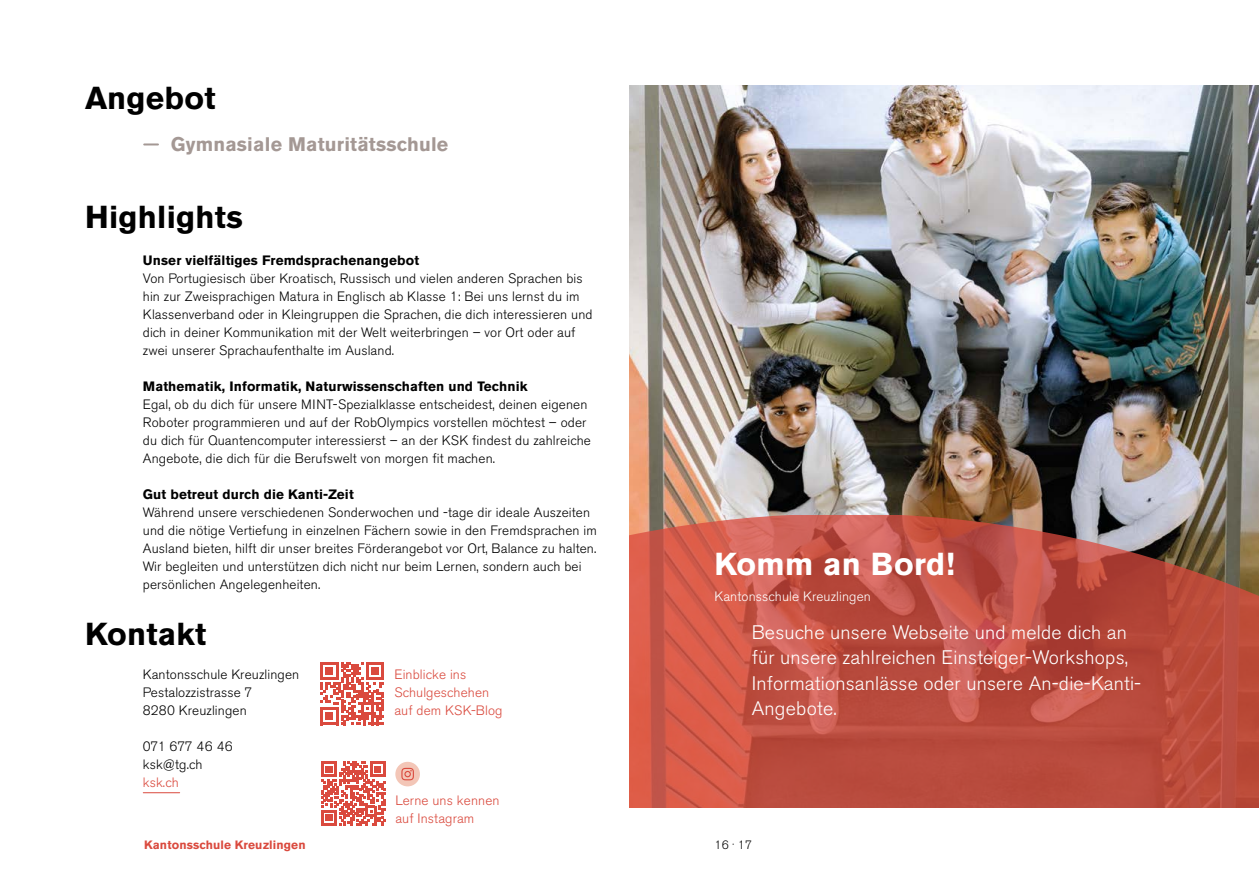
<style>
.page{position:relative;width:1259px;height:893px;background:#fff}
.page>*{position:absolute;margin:0;border:0;box-sizing:border-box;transform-origin:0 0}
.t1{font:700 31.5px "Akzidenz Grotesk BE";letter-spacing:.01em;color:#000}
.t2{font:700 31.5px "Akzidenz Grotesk BE";letter-spacing:.01em;color:#fff}
.t3{font:300 19.5px/25.5px "Akzidenz Grotesk BE";letter-spacing:.01em;color:#fff}
.t4{font:700 19.5px "Akzidenz Grotesk BE";letter-spacing:.01em;color:#a49894}
.t5{font:300 13.5px/18px "Akzidenz Grotesk BE";letter-spacing:.01em;color:#000}
.t6{font:700 13.5px "Akzidenz Grotesk BE";letter-spacing:.01em;color:#000}
.t7{font:300 13.5px/18px "Akzidenz Grotesk BE";letter-spacing:.01em;color:#da4a3e}
.t8{font:300 13.5px "Akzidenz Grotesk BE";letter-spacing:.01em;color:#fff}
.t9{font:700 12px "Akzidenz Grotesk BE";letter-spacing:.01em;color:#da4a3e}
.t10{font:300 12px "Akzidenz Grotesk BE";color:#000}
</style>
<div class="page">
<img style="left:629px;top:85px;width:630px;height:430px">
<svg style="left:629px;top:515px;width:630px;height:293px;background:#bd5345"></svg>
<hr style="left:143px;top:792px;width:37px;height:1px;background:#da4a3e">
<svg style="left:144px;top:143px;width:14px;height:2px"></svg>
<div style="left:395px;top:762px;width:25px;height:24px;background:#f3c6b7;border-radius:50%"></div>
<svg style="left:401px;top:768px;width:13px;height:12px"></svg>
<svg style="left:321px;top:761px;width:64px;height:65px"></svg>
<svg style="left:320px;top:662px;width:64px;height:63px"></svg>
<h1 class="t1" style="left:85px;top:79px;width:132px">Angebot</h1>
<h2 class="t4" style="left:171px;top:133px;width:279px">Gymnasiale Maturitätsschule</h2>
<h1 class="t1" style="left:85px;top:198px;width:159px">Highlights</h1>
<p class="t6" style="left:143px;top:253px;width:278px">Unser vielfältiges Fremdsprachenangebot</p>
<p class="t5" style="left:143px;top:270px;width:451px">Von Portugiesisch über Kroatisch, Russisch und vielen anderen Sprachen bis hin zur Zweisprachigen Matura in Englisch ab Klasse 1: Bei uns lernst du im Klassenverband oder in Kleingruppen die Sprachen, die dich interessieren und dich in deiner Kommunikation mit der Welt weiterbringen – vor Ort oder auf zwei unserer Sprachaufenthalte im Ausland.</p>
<p class="t6" style="left:143px;top:379px;width:386px">Mathematik, Informatik, Naturwissenschaften und Technik</p>
<p class="t5" style="left:143px;top:396px;width:449px">Egal, ob du dich für unsere MINT-Spezialklasse entscheidest, deinen eigenen Roboter programmieren und auf der RobOlympics vorstellen möchtest – oder du dich für Quantencomputer interessierst – an der KSK findest du zahlreiche Angebote, die dich für die Berufswelt von morgen fit machen.</p>
<p class="t6" style="left:143px;top:486px;width:212px">Gut betreut durch die Kanti-Zeit</p>
<p class="t5" style="left:143px;top:504px;width:455px">Während unsere verschiedenen Sonderwochen und -tage dir ideale Auszeiten und die nötige Vertiefung in einzelnen Fächern sowie in den Fremdsprachen im Ausland bieten, hilft dir unser breites Förderangebot vor Ort, Balance zu halten.<br>Wir begleiten und unterstützen dich nicht nur beim Lernen, sondern auch bei persönlichen Angelegenheiten.</p>
<h1 class="t1" style="left:85px;top:616px;width:123px">Kontakt</h1>
<p class="t5" style="left:143px;top:666px;width:158px">Kantonsschule Kreuzlingen<br>Pestalozzistrasse 7<br>8280 Kreuzlingen</p>
<p class="t5" style="left:143px;top:738px;width:91px">071 677 46 46 ksk@tg.ch</p>
<p class="t7" style="left:143px;top:774px;width:37px">ksk.ch</p>
<p class="t9" style="left:144px;top:838px;width:163px">Kantonsschule Kreuzlingen</p>
<p class="t7" style="left:394px;top:666px;width:110px">Einblicke ins<br>Schulgeschehen auf dem KSK-Blog</p>
<p class="t7" style="left:395px;top:792px;width:106px">Lerne uns kennen auf Instagram</p>
<h1 class="t2" style="left:714px;top:546px;width:242px">Komm an Bord!</h1>
<p class="t8" style="left:714px;top:589px;width:158px">Kantonsschule Kreuzlingen</p>
<h2 class="t3" style="left:752px;top:620px;width:391px">Besuche unsere Webseite und melde dich an für unsere zahlreichen Einsteiger-Workshops, Informationsanlässe oder unsere An-die-Kanti-Angebote.</h2>
<p class="t10" style="left:714px;top:838px;width:39px">16 17</p>
</div>
